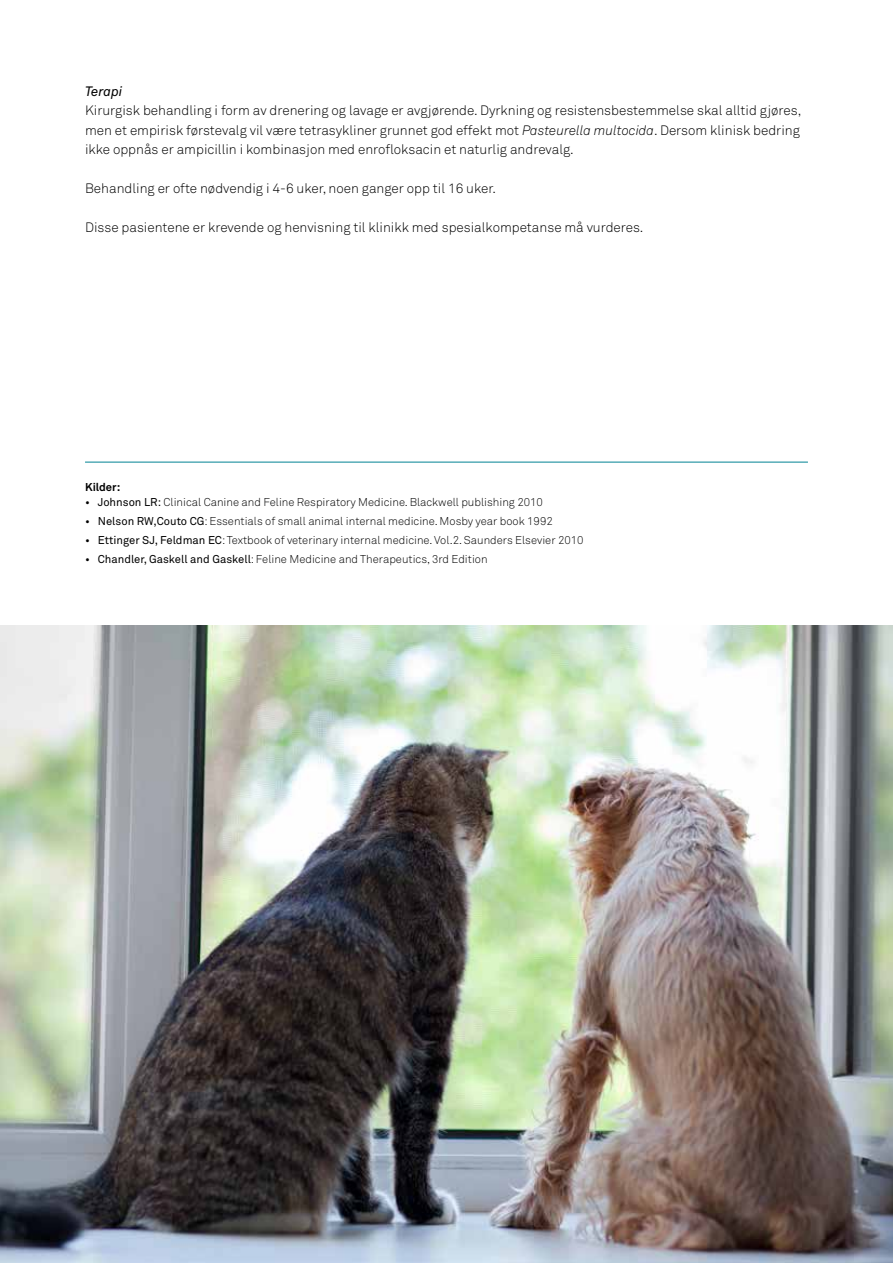
<style>
.page{position:relative;width:893px;height:1263px;background:#fff}
.page>*{position:absolute;margin:0;border:0;box-sizing:border-box;transform-origin:0 0}
.t1{font:13.5px/19.5px "Akkurat Light Pro";color:#000;text-align:justify}
.t2{font:italic 13.5px "Akkurat Pro";color:#000}
.t3{font:11.25px "Akkurat Light Pro";color:#000}
.t4{font:700 11.25px "Akkurat Pro";color:#000}
.s1{font-style:italic}
.s2{font-family:"Akkurat Pro"}
</style>
<div class="page">
<hr style="left:85px;top:462px;width:723px;height:1px;background:#008393">
<img style="left:0;top:625px;width:893px;height:638px">
<p class="t2" style="left:85px;top:83px;width:39px">Terapi</p>
<p class="t1" style="left:85px;top:101px;width:718px">Kirurgisk behandling i form av drenering og lavage er avgjørende. Dyrkning og resistensbestemmelse skal alltid gjøres, men et empirisk førstevalg vil være tetrasykliner grunnet god effekt mot <span class="s1">Pasteurella multocida</span>. Dersom klinisk bedring ikke oppnås er ampicillin i kombinasjon med enrofloksacin et naturlig andrevalg.</p>
<p class="t1" style="left:85px;top:179px;width:412px">Behandling er ofte nødvendig i 4-6 uker, noen ganger opp til 16 uker.</p>
<p class="t1" style="left:85px;top:218px;width:560px">Disse pasientene er krevende og henvisning til klinikk med spesialkompetanse må vurderes.</p>
<p class="t4" style="left:85px;top:480px;width:37px">Kilder:</p>
<p class="t3" style="left:85px;top:495px;width:459px"><span class="s2">• Johnson LR:</span> Clinical Canine and Feline Respiratory Medicine. Blackwell publishing 2010</p>
<p class="t3" style="left:85px;top:514px;width:469px"><span class="s2">• Nelson RW,Couto CG</span>: Essentials of small animal internal medicine. Mosby year book 1992</p>
<p class="t3" style="left:85px;top:533px;width:500px"><span class="s2">• Ettinger SJ, Feldman EC</span>: Textbook of veterinary internal medicine. Vol.2. Saunders Elsevier 2010</p>
<p class="t3" style="left:85px;top:553px;width:404px"><span class="s2">• Chandler, Gaskell and Gaskell</span>: Feline Medicine and Therapeutics, 3rd Edition</p>
</div>
